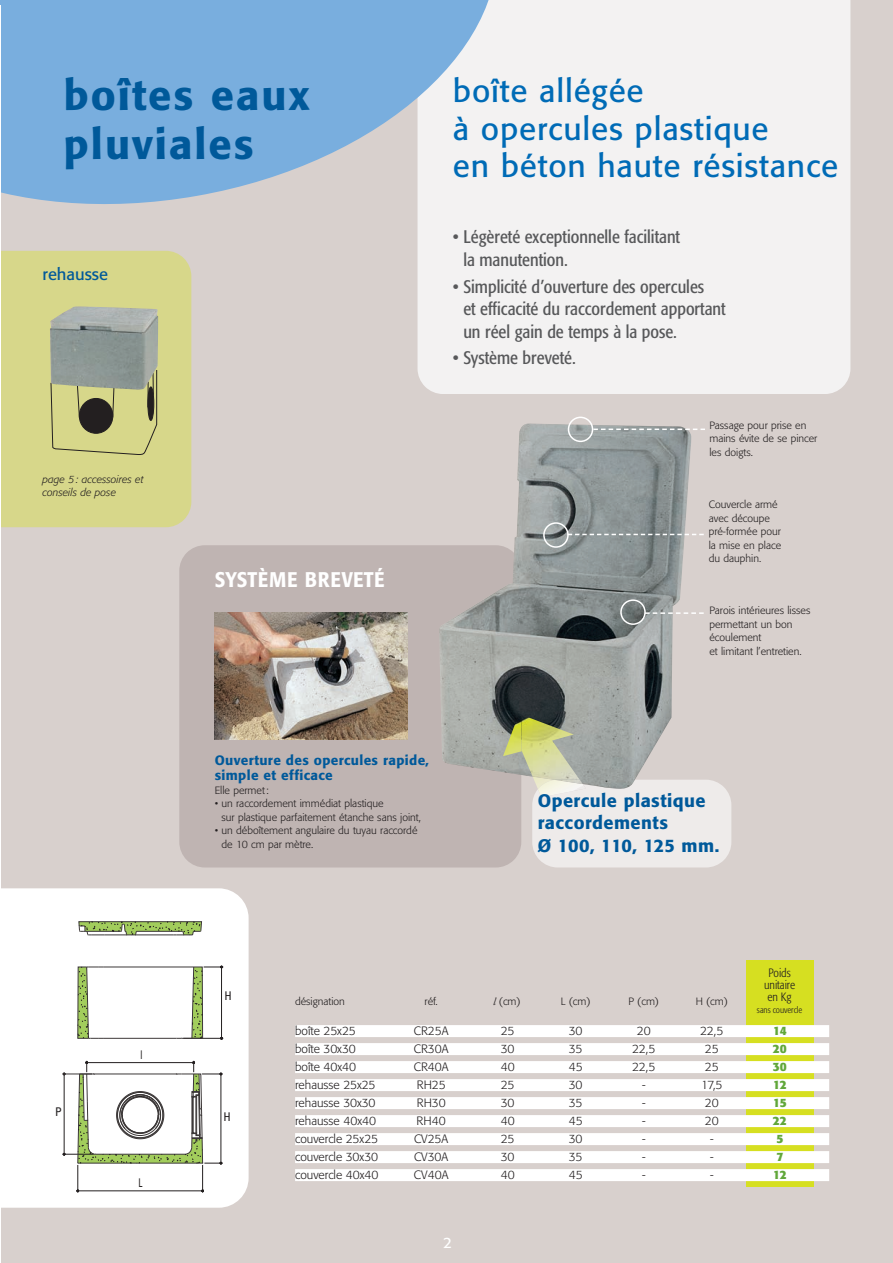
<style>
.page{position:relative;width:893px;height:1263px;background:#d8d0cd}
.page>*{position:absolute;margin:0;border:0;box-sizing:border-box;transform-origin:0 0}
.t1{font:500 41.4px/48.3px "Formata";letter-spacing:.05em;color:#00599a}
.t2{font:31.5px/37.5px "Formata";letter-spacing:.025em;color:#006bb6}
.t3{font:500 21px "Formata";letter-spacing:.025em;color:#fff;scale:.9 1}
.t4{font:condensed 18px/22.5px "Formata";color:#57585a}
.t5{font:500 18px/22.5px "Formata";letter-spacing:.025em;color:#00599a}
.t6{font:16.5px "Formata";color:#00599a}
.t7{font:15px "Formata";color:#fff}
.t8{font:500 13.5px/15.8px "Formata";letter-spacing:.025em;color:#00599a}
.t9{font:300 12px "Formata";color:#231f20}
.t10{font:300 condensed 12px/12px "Formata";color:#231f20;text-align:center}
.t11{font:700 12px "Formata";letter-spacing:-.02em;color:#61a73a}
.t12{font:condensed 12px "Univers";color:#231f20}
.t13{font:12px "Helvetica";color:#231f20;scale:.75 1}
.t14{font:condensed 12px "Univers";color:#231f20;scale:.75 1}
.t15{font:300 10.5px/13.5px "Formata";color:#231f20}
.t16{font:italic 300 10.5px/13.5px "Formata";color:#231f20}
.t17{font:300 condensed 9px "Formata";color:#231f20}
.s1{font-family:"Adobe Garamond";font-weight:400;font-style:italic}
</style>
<div class="page">
<div style="left:1px;top:251px;width:190px;height:276px;background:#d7d78a"></div>
<div style="left:1px;top:888px;width:248px;height:320px;background:#fff"></div>
<hr style="left:64px;top:1074px;width:1px;height:80px;background:#231f20">
<hr style="left:62px;top:1154px;width:32px;height:1px;background:#231f20">
<hr style="left:62px;top:1074px;width:30px;height:1px;background:#3c3838">
<svg style="left:78px;top:921px;width:124px;height:22px;background:#bac9a1"></svg>
<svg style="left:77px;top:1061px;width:146px;height:131px;background:#dfe2d9"></svg>
<hr style="left:192px;top:1092px;width:1px;height:46px;background:#3c3838">
<svg style="left:77px;top:966px;width:146px;height:73px;background:#e6eade"></svg>
<div style="left:746px;top:960px;width:68px;height:227px;background:#d6df21"></div>
<div style="left:295px;top:1025px;width:534px;height:12px;background:#fff"></div>
<div style="left:295px;top:1043px;width:534px;height:12px;background:#fff"></div>
<div style="left:295px;top:1061px;width:534px;height:12px;background:#fff"></div>
<div style="left:295px;top:1079px;width:534px;height:12px;background:#fff"></div>
<div style="left:295px;top:1097px;width:534px;height:12px;background:#fff"></div>
<div style="left:295px;top:1115px;width:534px;height:12px;background:#fff"></div>
<div style="left:295px;top:1133px;width:534px;height:12px;background:#fff"></div>
<div style="left:295px;top:1151px;width:534px;height:12px;background:#fff"></div>
<div style="left:295px;top:1169px;width:534px;height:12px;background:#fff"></div>
<div style="left:417px;top:0;width:433px;height:394px;background:#f3f2f2"></div>
<svg style="left:0;top:0;width:516px;height:228px;fill:#79aede"></svg>
<hr style="left:0;top:5px;width:1px;height:1258px;background:#fff">
<svg style="left:51px;top:390px;width:106px;height:65px;background:#b2b174"></svg>
<img style="left:50px;top:306px;width:108px;height:84px">
<div style="left:179px;top:545px;width:342px;height:322px;background:#bfb4b2"></div>
<div style="left:532px;top:780px;width:199px;height:87px;background:#eeebea"></div>
<img style="left:439px;top:424px;width:252px;height:365px">
<svg style="left:543px;top:522px;width:161px;height:26px;background:#979d9d"></svg>
<svg style="left:568px;top:417px;width:137px;height:25px"></svg>
<svg style="left:620px;top:599px;width:84px;height:26px"></svg>
<img style="left:215px;top:613px;width:193px;height:126px">
<img style="left:533px;top:780px;width:5px;height:9px">
<img style="left:538px;top:780px;width:48px;height:17px">
<img style="left:521px;top:715px;width:59px;height:65px">
<img style="left:503px;top:714px;width:18px;height:42px">
<img style="left:554px;top:780px;width:29px;height:4px">
<h1 class="t1" style="left:64px;top:75px;width:248px">boîtes eaux pluviales</h1>
<h3 class="t6" style="left:43px;top:268px;width:67px">rehausse</h3>
<p class="t16" style="left:43px;top:473px;width:103px">page 5: accessoires et conseils de pose</p>
<h3 class="t3" style="left:215px;top:570px;width:190px">SYSTÈME BREVETÉ</h3>
<h2 class="t2" style="left:453px;top:75px;width:387px">boîte allégée<br>à opercules plastique<br>en béton haute résistance</h2>
<h3 class="t4" style="left:463px;top:227px;width:218px;text-indent:-10px">• Légèreté exceptionnelle facilitant la manutention.</h3>
<h3 class="t4" style="left:463px;top:276px;width:264px;text-indent:-10px">• Simplicité d’ouverture des opercules<br>et efficacité du raccordement apportant un réel gain de temps à la pose.</h3>
<h3 class="t4" style="left:453px;top:348px;width:124px">• Système breveté.</h3>
<p class="t15" style="left:709px;top:419px;width:109px">Passage pour prise en mains évite de se pincer les doigts.</p>
<p class="t15" style="left:709px;top:498px;width:74px">Couvercle armé avec découpe pré-formée pour la mise en place du dauphin.</p>
<p class="t15" style="left:709px;top:604px;width:102px">Parois intérieures lisses permettant un bon écoulement<br>et limitant l’entretien.</p>
<p class="t8" style="left:215px;top:753px;width:216px">Ouverture des opercules rapide, simple et efficace</p>
<p class="t15" style="left:215px;top:784px;width:56px">Elle permet:</p>
<p class="t15" style="left:221px;top:798px;width:201px;text-indent:-7px">• un raccordement immédiat plastique<br>sur plastique parfaitement étanche sans joint,</p>
<p class="t15" style="left:221px;top:825px;width:197px;text-indent:-7px">• un déboîtement angulaire du tuyau raccordé de 10 cm par mètre.</p>
<h3 class="t5" style="left:538px;top:791px;width:183px">Opercule plastique raccordements<br>Ø 100, 110, 125 mm.</h3>
<p class="t12" style="left:55px;top:1107px;width:8px">P</p>
<p class="t13" style="left:141px;top:1050px;width:4px">l</p>
<p class="t14" style="left:138px;top:1178px;width:7px">L</p>
<p class="t12" style="left:225px;top:992px;width:9px">H</p>
<p class="t12" style="left:224px;top:1112px;width:9px">H</p>
<p class="t10" style="left:764px;top:967px;width:33px">Poids unitaire en Kg</p>
<p class="t17" style="left:757px;top:1006px;width:47px">sans couvercle</p>
<p class="t15" style="left:295px;top:995px;width:51px">désignation</p>
<p class="t15" style="left:425px;top:995px;width:15px">réf.</p>
<p class="t15" style="left:493px;top:995px;width:29px"><span class="s1">l</span> (cm)</p>
<p class="t15" style="left:561px;top:995px;width:31px">L (cm)</p>
<p class="t15" style="left:628px;top:995px;width:32px">P (cm)</p>
<p class="t15" style="left:696px;top:995px;width:34px">H (cm)</p>
<p class="t9" style="left:295px;top:1026px;width:62px">boîte 25x25</p>
<p class="t9" style="left:414px;top:1026px;width:36px">CR25A</p>
<p class="t9" style="left:501px;top:1026px;width:15px">25</p>
<p class="t9" style="left:569px;top:1026px;width:15px">30</p>
<p class="t9" style="left:637px;top:1026px;width:15px">20</p>
<p class="t9" style="left:700px;top:1026px;width:25px">22,5</p>
<p class="t11" style="left:773px;top:1025px;width:15px">14</p>
<p class="t9" style="left:295px;top:1044px;width:62px">boîte 30x30</p>
<p class="t9" style="left:414px;top:1044px;width:36px">CR30A</p>
<p class="t9" style="left:501px;top:1044px;width:15px">30</p>
<p class="t9" style="left:569px;top:1044px;width:15px">35</p>
<p class="t9" style="left:632px;top:1044px;width:25px">22,5</p>
<p class="t9" style="left:705px;top:1044px;width:15px">25</p>
<p class="t11" style="left:773px;top:1043px;width:15px">20</p>
<p class="t9" style="left:295px;top:1062px;width:63px">boîte 40x40</p>
<p class="t9" style="left:414px;top:1062px;width:36px">CR40A</p>
<p class="t9" style="left:501px;top:1062px;width:15px">40</p>
<p class="t9" style="left:569px;top:1062px;width:15px">45</p>
<p class="t9" style="left:632px;top:1062px;width:25px">22,5</p>
<p class="t9" style="left:705px;top:1062px;width:15px">25</p>
<p class="t11" style="left:773px;top:1061px;width:15px">30</p>
<p class="t9" style="left:295px;top:1080px;width:82px">rehausse 25x25</p>
<p class="t9" style="left:417px;top:1080px;width:30px">RH25</p>
<p class="t9" style="left:501px;top:1080px;width:15px">25</p>
<p class="t9" style="left:569px;top:1080px;width:15px">30</p>
<p class="t9" style="left:642px;top:1080px;width:5px">-</p>
<p class="t9" style="left:701px;top:1080px;width:23px">17,5</p>
<p class="t11" style="left:773px;top:1079px;width:15px">12</p>
<p class="t9" style="left:295px;top:1098px;width:82px">rehausse 30x30</p>
<p class="t9" style="left:417px;top:1098px;width:30px">RH30</p>
<p class="t9" style="left:501px;top:1098px;width:15px">30</p>
<p class="t9" style="left:569px;top:1098px;width:15px">35</p>
<p class="t9" style="left:642px;top:1098px;width:5px">-</p>
<p class="t9" style="left:705px;top:1098px;width:15px">20</p>
<p class="t11" style="left:773px;top:1097px;width:15px">15</p>
<p class="t9" style="left:295px;top:1116px;width:82px">rehausse 40x40</p>
<p class="t9" style="left:417px;top:1116px;width:31px">RH40</p>
<p class="t9" style="left:501px;top:1116px;width:15px">40</p>
<p class="t9" style="left:569px;top:1116px;width:15px">45</p>
<p class="t9" style="left:642px;top:1116px;width:5px">-</p>
<p class="t9" style="left:705px;top:1116px;width:15px">20</p>
<p class="t11" style="left:773px;top:1115px;width:15px">22</p>
<p class="t9" style="left:295px;top:1134px;width:84px">couvercle 25x25</p>
<p class="t9" style="left:414px;top:1134px;width:36px">CV25A</p>
<p class="t9" style="left:501px;top:1134px;width:15px">25</p>
<p class="t9" style="left:569px;top:1134px;width:15px">30</p>
<p class="t9" style="left:642px;top:1134px;width:5px">-</p>
<p class="t9" style="left:710px;top:1134px;width:5px">-</p>
<p class="t11" style="left:776px;top:1133px;width:8px">5</p>
<p class="t9" style="left:295px;top:1152px;width:84px">couvercle 30x30</p>
<p class="t9" style="left:414px;top:1152px;width:36px">CV30A</p>
<p class="t9" style="left:501px;top:1152px;width:15px">30</p>
<p class="t9" style="left:569px;top:1152px;width:15px">35</p>
<p class="t9" style="left:642px;top:1152px;width:5px">-</p>
<p class="t9" style="left:710px;top:1152px;width:5px">-</p>
<p class="t11" style="left:776px;top:1151px;width:8px">7</p>
<p class="t9" style="left:295px;top:1170px;width:85px">couvercle 40x40</p>
<p class="t9" style="left:414px;top:1170px;width:36px">CV40A</p>
<p class="t9" style="left:501px;top:1170px;width:15px">40</p>
<p class="t9" style="left:569px;top:1170px;width:15px">45</p>
<p class="t9" style="left:642px;top:1170px;width:5px">-</p>
<p class="t9" style="left:710px;top:1170px;width:5px">-</p>
<p class="t11" style="left:773px;top:1169px;width:15px">12</p>
<h3 class="t7" style="left:443px;top:1237px;width:10px">2</h3>
</div>
